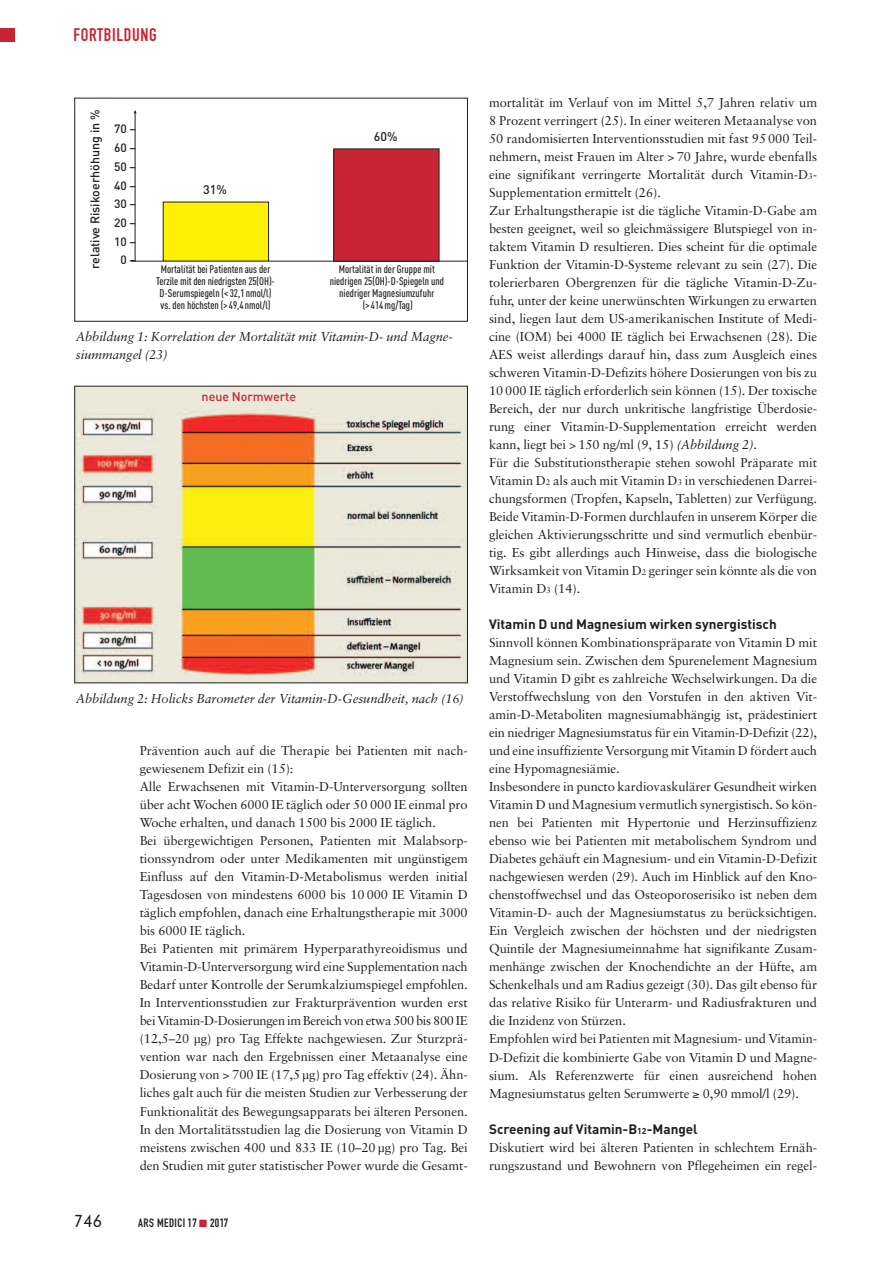
<style>
.page{position:relative;width:893px;height:1263px;background:#fff}
.page>*{position:absolute;margin:0;border:0;box-sizing:border-box;transform-origin:0 0}
.t1{font:18px "DIN Engschrift";letter-spacing:.035em;color:#c82434}
.t2{font:300 16.5px "DIN Neuzeit Grotesk";color:#231f20}
.t3{font:700 13.5px "DIN";color:#231f20}
.t4{font:12.9px/18px "Sabon";letter-spacing:-.005em;color:#231f20}
.t5{font:italic 12.9px/18px "Sabon";letter-spacing:-.005em;color:#231f20}
.t6{font:500 12.45px "DIN";color:#231f20}
.t7{font:500 12.45px "DIN";color:#c82434}
.t8{font:500 12px/18.6px "DIN";color:#231f20;text-align:center}
.t9{font:12px "DIN Engschrift";letter-spacing:.035em;color:#231f20}
.t10{font:500 10.95px/12px "DIN Cond";color:#231f20;text-align:center}
.s1{color:#c82434}
.s2{font-size:8.1px}
.s3{font-style:italic}
.s4{font-size:8.55px}
</style>
<div class="page">
<div style="left:0;top:28px;width:15px;height:14px;background:#c82434"></div>
<div style="left:74px;top:98px;width:394px;height:224px;border:1px solid #231f20"></div>
<hr style="left:135px;top:111px;width:1px;height:150px;background:#231f20">
<hr style="left:131px;top:261px;width:337px;height:1px;background:#231f20">
<div style="left:163px;top:202px;width:106px;height:59px;background:#fff101"></div>
<div style="left:334px;top:149px;width:105px;height:112px;background:#c82434"></div>
<img style="left:76px;top:388px;width:390px;height:293px">
<div style="left:74px;top:386px;width:394px;height:297px;border:1px solid #231f20"></div>
<h1 class="t1" style="left:73px;top:28px;width:85px">FORTBILDUNG</h1>
<p class="t6" style="left:88px;top:269px;width:161px;rotate:-90deg">relative Risikoerhöhung in %</p>
<p class="t8" style="left:114px;top:120px;width:23px">70–<br>60–<br>50–<br>40–<br>30–<br>20–<br>10–<br>0–</p>
<p class="t6" style="left:374px;top:129px;width:25px">60%</p>
<p class="t6" style="left:203px;top:182px;width:25px">31%</p>
<p class="t10" style="left:156px;top:265px;width:120px">Mortalität bei Patienten aus der Terzile mit den niedrigsten 25(OH)- D-Serumspiegeln (&lt;32,1nmol/l) vs. den höchsten (&gt;49,4nmol/l)</p>
<p class="t10" style="left:330px;top:265px;width:116px">Mortalität in der Gruppe mit niedrigen 25(OH)-D-Spiegeln und niedriger Magnesiumzufuhr (&gt;414mg/Tag)</p>
<p class="t5" style="left:76px;top:329px;width:378px">Abbildung 1: Korrelation der Mortalität mit Vitamin-D- und Magne&shy;siummangel (23)</p>
<p class="t7" style="left:202px;top:390px;width:96px">neue Normwerte</p>
<p class="t5" style="left:76px;top:690px;width:389px">Abbildung 2: Holicks Barometer der Vitamin-D-Gesundheit, nach (16)</p>
<p class="t4" style="left:140px;top:743px;width:330px">Prävention auch auf die Therapie bei Patienten mit nach&shy;gewiesenem Defizit ein (15):<br>Alle Erwachsenen mit Vitamin-D-Unterversorgung sollten über acht Wochen 6000 IE täglich oder 50 000 IE einmal pro Woche erhalten, und danach 1500 bis 2000 IE täglich.<br>Bei übergewichtigen Personen, Patienten mit Malabsorp&shy;tionssyndrom oder unter Medikamenten mit ungünstigem Einfluss auf den Vitamin-D-Metabolismus werden initial Tagesdosen von mindestens 6000 bis 10 000 IE Vitamin D täglich empfohlen, danach eine Erhaltungstherapie mit 3000 bis 6000 IE täglich.<br>Bei Patienten mit primärem Hyperparathyreoidismus und Vitamin-D-Unterversorgung wird eine Supplementation nach Bedarf unter Kontrolle der Serumkalziumspiegel empfohlen.<br>In Interventionsstudien zur Frakturprävention wurden erst bei Vitamin-D-Dosierungen im Bereich von etwa 500 bis 800 IE (12,5–20 µg) pro Tag Effekte nachgewiesen. Zur Sturzprä&shy;vention war nach den Ergebnissen einer Metaanalyse eine Dosierung von &gt; 700 IE (17,5 µg) pro Tag effektiv (24). Ähn&shy;liches galt auch für die meisten Studien zur Verbesserung der Funktionalität des Bewegungsapparats bei älteren Personen.<br>In den Mortalitätsstudien lag die Dosierung von Vitamin D meistens zwischen 400 und 833 IE (10–20 µg) pro Tag. Bei den Studien mit guter statistischer Power wurde die Gesamt-</p>
<p class="t2" style="left:74px;top:1214px;width:29px">746</p>
<p class="t9" style="left:138px;top:1218px;width:92px">ARS MEDICI17 <span class="s1">■</span> 2017</p>
<p class="t4" style="left:489px;top:95px;width:330px">mortalität im Verlauf von im Mittel 5,7 Jahren relativ um 8 Prozent verringert (25). In einer weiteren Metaanalyse von 50 randomisierten Interventionsstudien mit fast 95 000 Teil&shy;nehmern, meist Frauen im Alter &gt; 70 Jahre, wurde ebenfalls eine signifikant verringerte Mortalität durch Vitamin-D<span class="s2">3</span>- Supplementation ermittelt (26).<br>Zur Erhaltungstherapie ist die tägliche Vitamin-D-Gabe am besten geeignet, weil so gleichmässigere Blutspiegel von in&shy;taktem Vitamin D resultieren. Dies scheint für die optimale Funktion der Vitamin-D-Systeme relevant zu sein (27). Die tolerierbaren Obergrenzen für die tägliche Vitamin-D-Zu&shy;fuhr, unter der keine unerwünschten Wirkungen zu erwarten sind, liegen laut dem US-amerikanischen Institute of Medi&shy;cine (IOM) bei 4000 IE täglich bei Erwachsenen (28). Die AES weist allerdings darauf hin, dass zum Ausgleich eines schweren Vitamin-D-Defizits höhere Dosierungen von bis zu 10 000 IE täglich erforderlich sein können (15). Der toxische Bereich, der nur durch unkritische langfristige Überdosie&shy;rung einer Vitamin-D-Supplementation erreicht werden kann, liegt bei &gt; 150 ng/ml (9, 15) <span class="s3">(Abbildung 2)</span>.<br>Für die Substitutionstherapie stehen sowohl Präparate mit Vitamin D<span class="s2">2</span> als auch mit Vitamin D<span class="s2">3</span> in verschiedenen Darrei&shy;chungsformen (Tropfen, Kapseln, Tabletten) zur Verfügung.<br>Beide Vitamin-D-Formen durchlaufen in unserem Körper die gleichen Aktivierungsschritte und sind vermutlich ebenbür&shy;tig. Es gibt allerdings auch Hinweise, dass die biologische Wirksamkeit von Vitamin D<span class="s2">2</span> geringer sein könnte als die von Vitamin D<span class="s2">3</span> (14).</p>
<p class="t3" style="left:489px;top:617px;width:289px">Vitamin D und Magnesium wirken synergistisch</p>
<p class="t4" style="left:489px;top:635px;width:330px">Sinnvoll können Kombinationspräparate von Vitamin D mit Magnesium sein. Zwischen dem Spurenelement Magnesium und Vitamin D gibt es zahlreiche Wechselwirkungen. Da die Verstoffwechslung von den Vorstufen in den aktiven Vit&shy;amin-D-Metaboliten magnesiumabhängig ist, prädestiniert ein niedriger Magnesiumstatus für ein Vitamin-D-Defizit (22), und eine insuffiziente Versorgung mit Vitamin D fördert auch eine Hypomagnesiämie.<br>Insbesondere in puncto kardiovaskulärer Gesundheit wirken Vitamin D und Magnesium vermutlich synergistisch. So kön&shy;nen bei Patienten mit Hypertonie und Herzinsuffizienz ebenso wie bei Patienten mit metabolischem Syndrom und Diabetes gehäuft ein Magnesium- und ein Vitamin-D-Defizit nachgewiesen werden (29). Auch im Hinblick auf den Kno&shy;chenstoffwechsel und das Osteoporoserisiko ist neben dem Vitamin-D- auch der Magnesiumstatus zu berücksichtigen.<br>Ein Vergleich zwischen der höchsten und der niedrigsten Quintile der Magnesiumeinnahme hat signifikante Zusam&shy;menhänge zwischen der Knochendichte an der Hüfte, am Schenkelhals und am Radius gezeigt (30). Das gilt ebenso für das relative Risiko für Unterarm- und Radiusfrakturen und die Inzidenz von Stürzen.<br>Empfohlen wird bei Patienten mit Magnesium- und Vitamin-D-Defizit die kombinierte Gabe von Vitamin D und Magne&shy;sium. Als Referenzwerte für einen ausreichend hohen Magnesiumstatus gelten Serumwerte ≥ 0,90 mmol/l (29).</p>
<p class="t3" style="left:489px;top:1121px;width:210px">Screening auf Vitamin-B<span class="s4">12</span>-Mangel</p>
<p class="t4" style="left:489px;top:1139px;width:330px">Diskutiert wird bei älteren Patienten in schlechtem Ernäh&shy;rungszustand und Bewohnern von Pflegeheimen ein regel-</p>
</div>
